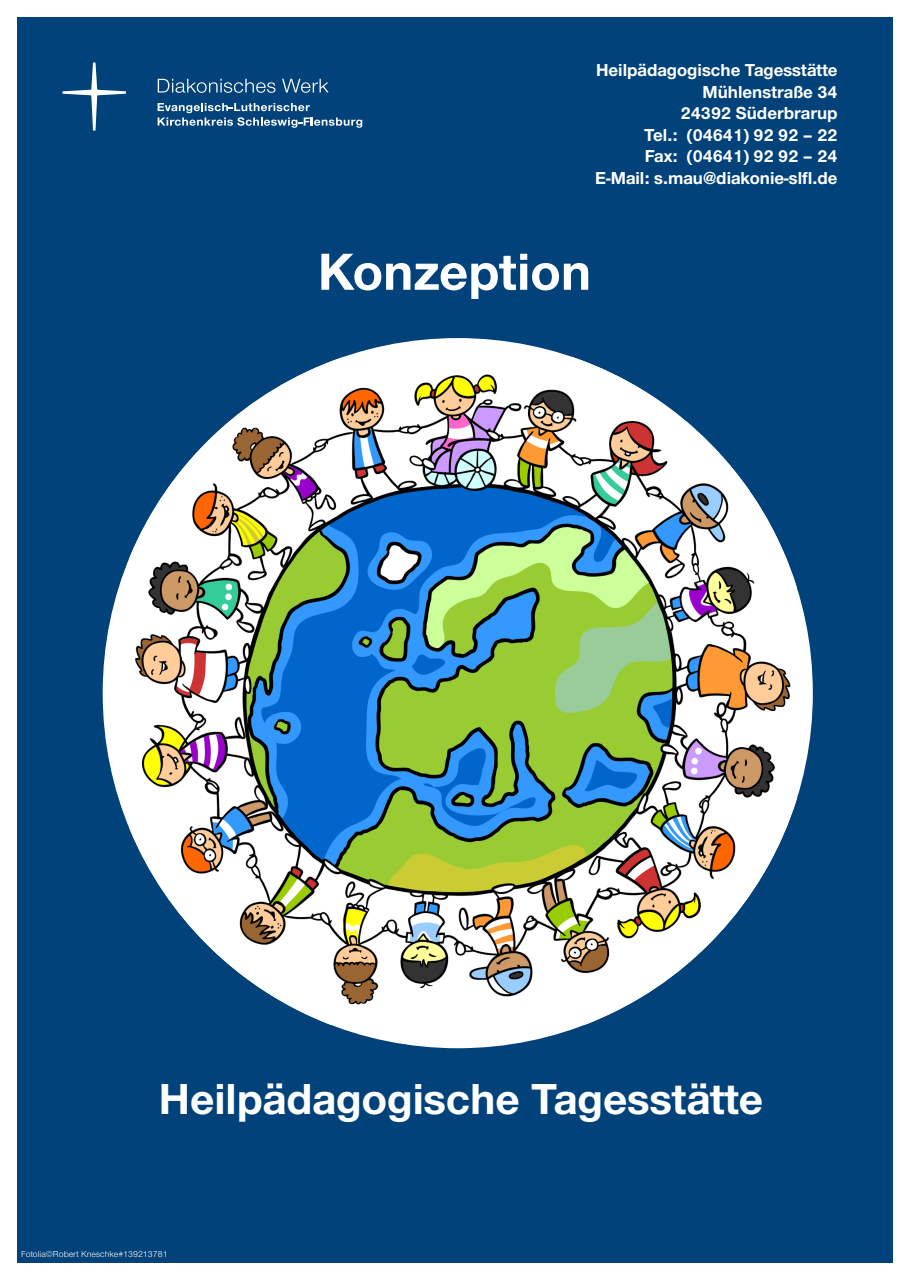
<style>
.page{position:relative;width:910px;height:1280px;background:#fff}
.page>*{position:absolute;margin:0;border:0;box-sizing:border-box;transform-origin:0 0}
.t1{font:700 54px "Nordelbica";color:#fff}
.t2{font:700 45px "Nordelbica";color:#fff}
.t3{font:700 18px/21.6px "Nordelbica";color:#fff;text-align:right}
.t4{font:9px "Nordelbica";color:#fff}
</style>
<div class="page">
<div style="left:17px;top:17px;width:876px;height:1246px;background:#004279"></div>
<div style="left:103px;top:338px;width:710px;height:710px;background:#fff;border-radius:50%"></div>
<img style="left:129px;top:357px;width:668px;height:668px">
<svg style="left:63px;top:63px;width:63px;height:68px"></svg>
<svg style="left:158px;top:79px;width:117px;height:14px"></svg>
<svg style="left:282px;top:79px;width:47px;height:14px"></svg>
<svg style="left:158px;top:103px;width:204px;height:25px"></svg>
<p class="t3" style="left:595px;top:59px;width:244px">Heilpädagogische Tagesstätte<br>Mühlenstraße 34<br>24392 Süderbrarup<br>Tel.: (04641) 92 92 – 22<br>Fax: (04641) 92 92 – 24<br>E-Mail: s.mau@diakonie-slfl.de</p>
<h1 class="t1" style="left:318px;top:240px;width:275px">Konzeption</h1>
<h2 class="t2" style="left:159px;top:1072px;width:606px">Heilpädagogische Tagesstätte</h2>
<p class="t4" style="left:21px;top:1249px;width:148px">Fotolia©Robert Kneschke#139213781</p>
</div>
